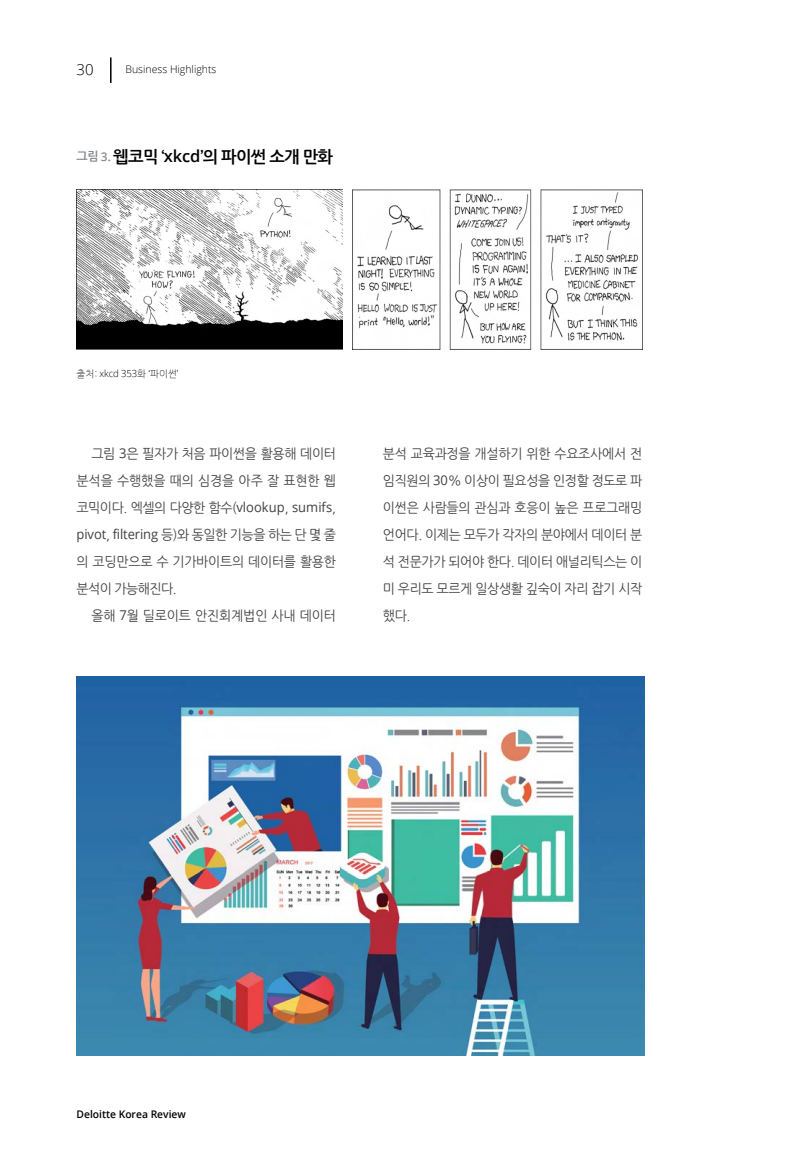
<style>
.page{position:relative;width:787px;height:1170px;background:#fff}
.page>*{position:absolute;margin:0;border:0;box-sizing:border-box;transform-origin:0 0}
.t1{font:16.5px "Nanum Gothic OTF Bold";letter-spacing:-.04em;color:#000}
.t2{font:300 15px "Open Sans";color:#000}
.t3{font:13.5px/27px "Nanum Gothic OTF";letter-spacing:-.03em;color:#404042;text-align:justify;scale:.96 1}
.t4{font:13.5px "Nanum Gothic OTF";letter-spacing:-.01em;color:#404042;scale:.96 1}
.t5{font:600 10.5px "Open Sans";color:#000}
.t6{font:300 10.5px "Open Sans";color:#000}
.t7{font:9.75px "Nanum Gothic OTF Light";color:#000}
.s1{font-size:12px;color:#878a8f}
.s2{font-family:"Open Sans";font-weight:600;font-size:12px;color:#878a8f}
.s3{font-family:"Open Sans";font-weight:600}
.s4{font-family:"Open Sans";font-weight:300}
.s5{font-family:"Open Sans"}
</style>
<div class="page">
<img style="left:77px;top:189px;width:265px;height:160px">
<img style="left:352px;top:189px;width:290px;height:160px">
<img style="left:77px;top:676px;width:567px;height:378px">
<svg style="left:110px;top:57px;width:1px;height:26px"></svg>
<p class="t2" style="left:77px;top:59px;width:19px">30</p>
<p class="t6" style="left:125px;top:62px;width:92px">Business Highlights</p>
<p class="t1" style="left:77px;top:148px;width:258px"><span class="s1">그림</span> <span class="s2">3</span><span class="s1">.</span> 웹코믹 ‘<span class="s3">xkcd</span>’의 파이썬 소개 만화</p>
<p class="t7" style="left:77px;top:369px;width:104px">출처: <span class="s4">xkcd 353</span>화 ‘파이썬’</p>
<p class="t3" style="left:77px;top:439px;width:272px;text-indent:15px">그림 <span class="s5">3</span>은 필자가 처음 파이썬을 활용해 데이터 분석을 수행했을 때의 심경을 아주 잘 표현한 웹 코믹이다. 엑셀의 다양한 함수(<span class="s5">vlookup</span>, <span class="s5">sumifs</span>, <span class="s5">pivot</span>, <span class="s5">filtering</span> 등)와 동일한 기능을 하는 단 몇 줄</p>
<p class="t3" style="left:77px;top:547px;width:272px">의 코딩만으로 수 기가바이트의 데이터를 활용한 분석이 가능해진다.</p>
<p class="t4" style="left:91px;top:607px;width:256px">올해 <span class="s5">7</span>월 딜로이트 안진회계법인 사내 데이터</p>
<p class="t3" style="left:383px;top:439px;width:272px">분석 교육과정을 개설하기 위한 수요조사에서 전 임직원의 <span class="s5">30</span>% 이상이 필요성을 인정할 정도로 파 이썬은 사람들의 관심과 호응이 높은 프로그래밍 언어다. 이제는 모두가 각자의 분야에서 데이터 분 석 전문가가 되어야 한다. 데이터 애널리틱스는 이 미 우리도 모르게 일상생활 깊숙이 자리 잡기 시작 했다.</p>
<p class="t5" style="left:77px;top:1107px;width:111px">Deloitte Korea Review</p>
</div>
